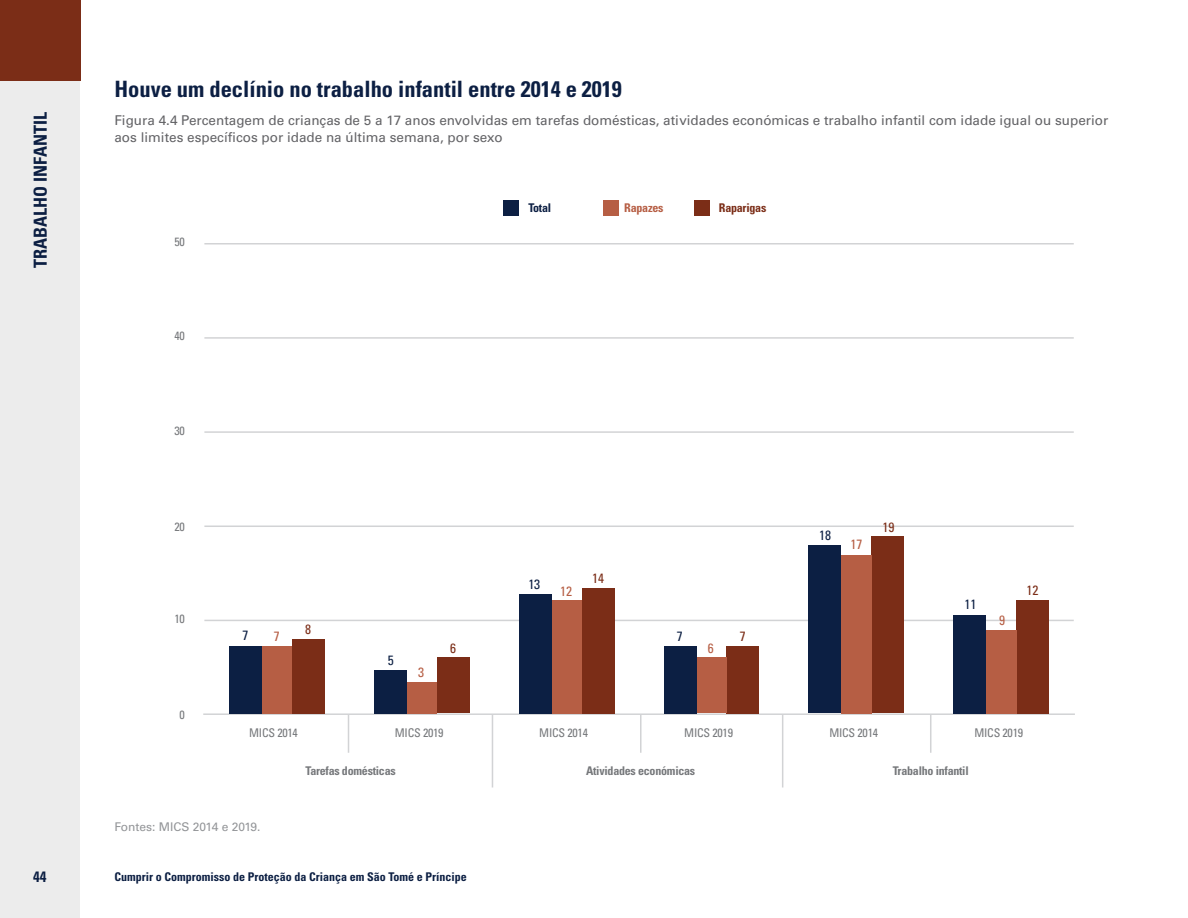
<style>
.page{position:relative;width:1188px;height:918px;background:#fff}
.page>*{position:absolute;margin:0;border:0;box-sizing:border-box;transform-origin:0 0}
.t1{font:700 condensed 22.5px "Univers LT Std";color:#0c1f43}
.Main_Text{font:700 condensed 18px "Univers LT Std";color:#0c1f43}
.t2{font:700 condensed 15px "Univers LT Std";color:#0c1f43}
.HEADER_FOR_TABLES{font:13.5px/16.5px "Univers LT Std";color:#636366}
.H2_Header_White{font:condensed 13.5px "Univers LT Std";color:#0c1f43}
.H2_Header_White-2{font:condensed 13.5px "Univers LT Std";color:#7b2d17}
.H2_Header_White-3{font:condensed 13.5px "Univers LT Std";color:#b65e44}
.t3{font:700 condensed 12px "Univers LT Std";color:#0c1f43}
.t4{font:condensed 12px "Univers LT Std";letter-spacing:-.02em;color:#76787b}
.t5{font:700 condensed 12px "Univers LT Std";letter-spacing:-.02em;color:#76787b}
.t6{font:12px "Univers LT Std";color:#939598}
.t7{font:700 condensed 12px "Univers LT Std";letter-spacing:-.02em;color:#7b2d17}
.t8{font:700 condensed 12px "Univers LT Std";letter-spacing:-.02em;color:#b65e44}
</style>
<div class="page">
<div style="left:0;top:61px;width:80px;height:857px;background:#ececec"></div>
<div style="left:0;top:0;width:81px;height:81px;background:#7b2d17"></div>
<hr style="left:204px;top:620px;width:870px;height:1px;background:#d2d3d5">
<hr style="left:204px;top:526px;width:870px;height:1px;background:#d2d3d5">
<hr style="left:204px;top:431px;width:870px;height:2px;background:#d2d3d5">
<hr style="left:204px;top:337px;width:870px;height:2px;background:#d2d3d5">
<hr style="left:204px;top:243px;width:870px;height:2px;background:#d2d3d5">
<hr style="left:203px;top:713px;width:872px;height:2px;background:#d2d3d5">
<div style="left:292px;top:639px;width:33px;height:74px;background:#7b2d17"></div>
<div style="left:437px;top:657px;width:32px;height:56px;background:#7b2d17"></div>
<div style="left:582px;top:588px;width:32px;height:125px;background:#7b2d17"></div>
<div style="left:727px;top:646px;width:32px;height:67px;background:#7b2d17"></div>
<div style="left:872px;top:536px;width:32px;height:177px;background:#7b2d17"></div>
<div style="left:1017px;top:600px;width:32px;height:113px;background:#7b2d17"></div>
<div style="left:262px;top:646px;width:30px;height:67px;background:#b65e44"></div>
<div style="left:406px;top:682px;width:31px;height:31px;background:#b65e44"></div>
<div style="left:551px;top:600px;width:31px;height:113px;background:#b65e44"></div>
<div style="left:696px;top:657px;width:31px;height:56px;background:#b65e44"></div>
<div style="left:841px;top:555px;width:31px;height:158px;background:#b65e44"></div>
<div style="left:986px;top:630px;width:31px;height:83px;background:#b65e44"></div>
<div style="left:229px;top:646px;width:33px;height:67px;background:#0c1f43"></div>
<div style="left:374px;top:670px;width:32px;height:43px;background:#0c1f43"></div>
<div style="left:519px;top:594px;width:32px;height:119px;background:#0c1f43"></div>
<div style="left:664px;top:646px;width:32px;height:67px;background:#0c1f43"></div>
<div style="left:809px;top:546px;width:32px;height:167px;background:#0c1f43"></div>
<div style="left:954px;top:615px;width:32px;height:98px;background:#0c1f43"></div>
<div style="left:694px;top:200px;width:16px;height:16px;background:#7b2d17"></div>
<div style="left:503px;top:200px;width:16px;height:16px;background:#0c1f43"></div>
<div style="left:603px;top:200px;width:16px;height:16px;background:#b65e44"></div>
<hr style="left:492px;top:714px;width:1px;height:74px;background:#d2d3d5">
<hr style="left:348px;top:714px;width:1px;height:39px;background:#d2d3d5">
<hr style="left:640px;top:714px;width:2px;height:39px;background:#d2d3d5">
<hr style="left:930px;top:714px;width:1px;height:39px;background:#d2d3d5">
<hr style="left:782px;top:714px;width:1px;height:74px;background:#d2d3d5">
<p class="Main_Text" style="left:29px;top:268px;width:157px;rotate:-90deg">TRABALHO INFANTIL</p>
<p class="t1" style="left:114px;top:75px;width:509px">Houve um declínio no trabalho infantil entre 2014 e 2019</p>
<p class="HEADER_FOR_TABLES" style="left:114px;top:112px;width:995px">Figura 4.4 Percentagem de crianças de 5 a 17 anos envolvidas em tarefas domésticas, atividades económicas e trabalho infantil com idade igual ou superior aos limites específicos por idade na última semana, por sexo</p>
<p class="t4" style="left:174px;top:234px;width:12px">50</p>
<p class="t4" style="left:174px;top:329px;width:12px">40</p>
<p class="t4" style="left:174px;top:423px;width:12px">30</p>
<p class="t4" style="left:174px;top:519px;width:12px">20</p>
<p class="t4" style="left:174px;top:611px;width:12px">10</p>
<p class="t4" style="left:180px;top:707px;width:7px">0</p>
<p class="t3" style="left:528px;top:200px;width:24px">Total</p>
<p class="t8" style="left:624px;top:200px;width:41px">Rapazes</p>
<p class="t7" style="left:719px;top:200px;width:49px">Raparigas</p>
<p class="H2_Header_White" style="left:242px;top:627px;width:7px">7</p>
<p class="H2_Header_White-3" style="left:274px;top:627px;width:7px">7</p>
<p class="H2_Header_White-2" style="left:305px;top:621px;width:7px">8</p>
<p class="H2_Header_White" style="left:388px;top:652px;width:7px">5</p>
<p class="H2_Header_White-3" style="left:418px;top:664px;width:7px">3</p>
<p class="H2_Header_White-2" style="left:450px;top:640px;width:7px">6</p>
<p class="H2_Header_White" style="left:528px;top:576px;width:13px">13</p>
<p class="H2_Header_White-3" style="left:560px;top:583px;width:13px">12</p>
<p class="H2_Header_White-2" style="left:592px;top:569px;width:13px">14</p>
<p class="H2_Header_White" style="left:677px;top:628px;width:7px">7</p>
<p class="H2_Header_White-3" style="left:708px;top:640px;width:7px">6</p>
<p class="H2_Header_White-2" style="left:740px;top:628px;width:7px">7</p>
<p class="H2_Header_White" style="left:819px;top:527px;width:13px">18</p>
<p class="H2_Header_White-3" style="left:851px;top:535px;width:13px">17</p>
<p class="H2_Header_White-2" style="left:883px;top:518px;width:13px">19</p>
<p class="H2_Header_White" style="left:965px;top:596px;width:13px">11</p>
<p class="H2_Header_White-3" style="left:999px;top:612px;width:7px">9</p>
<p class="H2_Header_White-2" style="left:1027px;top:581px;width:13px">12</p>
<p class="t4" style="left:249px;top:726px;width:50px">MICS 2014</p>
<p class="t4" style="left:395px;top:726px;width:50px">MICS 2019</p>
<p class="t4" style="left:684px;top:726px;width:50px">MICS 2019</p>
<p class="t4" style="left:974px;top:726px;width:50px">MICS 2019</p>
<p class="t4" style="left:539px;top:726px;width:50px">MICS 2014</p>
<p class="t5" style="left:586px;top:764px;width:111px">Atividades económicas</p>
<p class="t4" style="left:829px;top:726px;width:50px">MICS 2014</p>
<p class="t5" style="left:305px;top:764px;width:92px">Tarefas domésticas</p>
<p class="t5" style="left:893px;top:764px;width:77px">Trabalho infantil</p>
<p class="t6" style="left:114px;top:820px;width:148px">Fontes: MICS 2014 e 2019.</p>
<p class="t2" style="left:33px;top:868px;width:15px">44</p>
<p class="t3" style="left:114px;top:870px;width:354px">Cumprir o Compromisso de Proteção da Criança em São Tomé e Príncipe</p>
</div>
